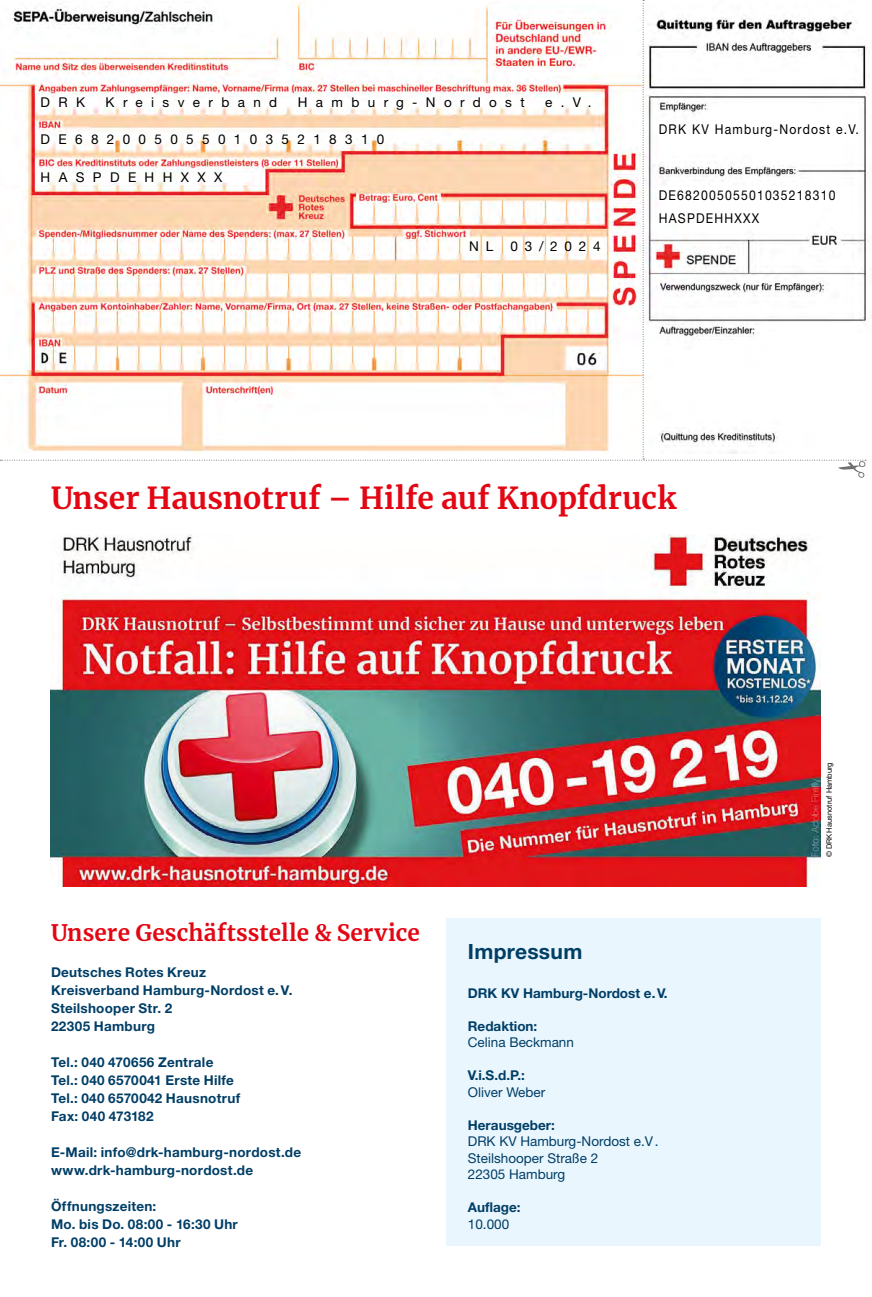
<style>
.page{position:relative;width:872px;height:1297px;background:#fff}
.page>*{position:absolute;margin:0;border:0;box-sizing:border-box;transform-origin:0 0}
.MGB_Headline{font:700 30px "Merriweather";color:#e30613}
.MGB_Headline-2{font:700 22.5px "Merriweather";letter-spacing:.005em;color:#e30613}
.t1{font:700 21px "Helvetica Neue LT Pro";letter-spacing:.015em;color:#003e66}
.MGB_Info{font:700 13.5px "Helvetica Neue LT Pro";letter-spacing:.02em;color:#003e66}
.MGB_Impressum{font:13.5px "Helvetica Neue LT Pro";color:#003e66}
.t2{font:13.5px "Helvetica Neue LT Pro";letter-spacing:.61em;color:#000}
.MGB_Impressum-2{font:700 13.5px "Helvetica Neue LT Pro";color:#003e66}
.t3{font:13.5px "Helvetica Neue LT Pro";letter-spacing:.1em;color:#000;scale:.9 1}
.MGB_Fotocredits{font:7.5px "Helvetica Neue LT Pro";color:#000}
</style>
<div class="page">
<div style="left:446px;top:918px;width:375px;height:328px;background:#eaf6fe"></div>
<img style="left:51px;top:534px;width:770px;height:353px">
<svg style="left:0;top:0;width:866px;height:478px"></svg>
<p class="t2" style="left:41px;top:93px;width:46px">DRK</p>
<p class="t2" style="left:106px;top:93px;width:173px">Kreisverband</p>
<p class="t2" style="left:298px;top:93px;width:228px">Hamburg-Nordost</p>
<p class="t2" style="left:545px;top:93px;width:48px">e.V.</p>
<p class="t2" style="left:41px;top:131px;width:345px">DE68200505501035218310</p>
<p class="t2" style="left:41px;top:169px;width:183px">HASPDEHHXXX</p>
<p class="t2" style="left:469px;top:238px;width:26px">N L</p>
<p class="t2" style="left:510px;top:238px;width:92px">03/2024</p>
<p class="t3" style="left:659px;top:121px;width:224px">DRK KV Hamburg-Nordost e.V.</p>
<p class="t3" style="left:659px;top:187px;width:198px">DE68200505501035218310</p>
<p class="t3" style="left:659px;top:209px;width:113px">HASPDEHHXXX</p>
<p class="MGB_Headline" style="left:51px;top:477px;width:626px">Unser Hausnotruf – Hilfe auf Knopfdruck</p>
<p class="MGB_Headline-2" style="left:51px;top:917px;width:370px">Unsere Geschäftsstelle &amp; Service</p>
<p class="MGB_Info" style="left:51px;top:963px;width:156px">Deutsches Rotes Kreuz</p>
<p class="MGB_Info" style="left:51px;top:981px;width:243px">Kreisverband Hamburg-Nordost e.V.</p>
<p class="MGB_Info" style="left:51px;top:999px;width:123px">Steilshooper Str. 2</p>
<p class="MGB_Info" style="left:51px;top:1017px;width:106px">22305 Hamburg</p>
<p class="MGB_Info" style="left:51px;top:1053px;width:164px">Tel.: 040 470656 Zentrale</p>
<p class="MGB_Info" style="left:51px;top:1071px;width:184px">Tel.: 040 6570041 Erste Hilfe</p>
<p class="MGB_Info" style="left:51px;top:1089px;width:191px">Tel.: 040 6570042 Hausnotruf</p>
<p class="MGB_Info" style="left:51px;top:1107px;width:104px">Fax: 040 473182</p>
<p class="MGB_Info" style="left:51px;top:1143px;width:252px">E-Mail: info@drk-hamburg-nordost.de</p>
<p class="MGB_Info" style="left:51px;top:1161px;width:204px">www.drk-hamburg-nordost.de</p>
<p class="MGB_Info" style="left:51px;top:1197px;width:107px">Öffnungszeiten:</p>
<p class="MGB_Info" style="left:51px;top:1215px;width:188px">Mo. bis Do. 08:00 - 16:30 Uhr</p>
<p class="MGB_Info" style="left:51px;top:1233px;width:131px">Fr. 08:00 - 14:00 Uhr</p>
<p class="t1" style="left:468px;top:938px;width:116px">Impressum</p>
<p class="MGB_Impressum-2" style="left:468px;top:984px;width:201px">DRK KV Hamburg-Nordost e.V.</p>
<p class="MGB_Impressum-2" style="left:468px;top:1017px;width:71px">Redaktion:</p>
<p class="MGB_Impressum" style="left:468px;top:1034px;width:108px">Celina Beckmann</p>
<p class="MGB_Impressum-2" style="left:468px;top:1067px;width:59px">V.i.S.d.P.:</p>
<p class="MGB_Impressum" style="left:468px;top:1083px;width:79px">Oliver Weber</p>
<p class="MGB_Impressum-2" style="left:468px;top:1116px;width:89px">Herausgeber:</p>
<p class="MGB_Impressum" style="left:468px;top:1133px;width:192px">DRK KV Hamburg-Nordost e.V.</p>
<p class="MGB_Impressum" style="left:468px;top:1149px;width:132px">Steilshooper Straße 2</p>
<p class="MGB_Impressum" style="left:468px;top:1166px;width:99px">22305 Hamburg</p>
<p class="MGB_Impressum-2" style="left:468px;top:1199px;width:54px">Auflage:</p>
<p class="MGB_Impressum" style="left:468px;top:1215px;width:43px">10.000</p>
<p class="MGB_Fotocredits" style="left:824px;top:857px;width:96px;rotate:-90deg">© DRKHausnotruf Hamburg</p>
</div>
